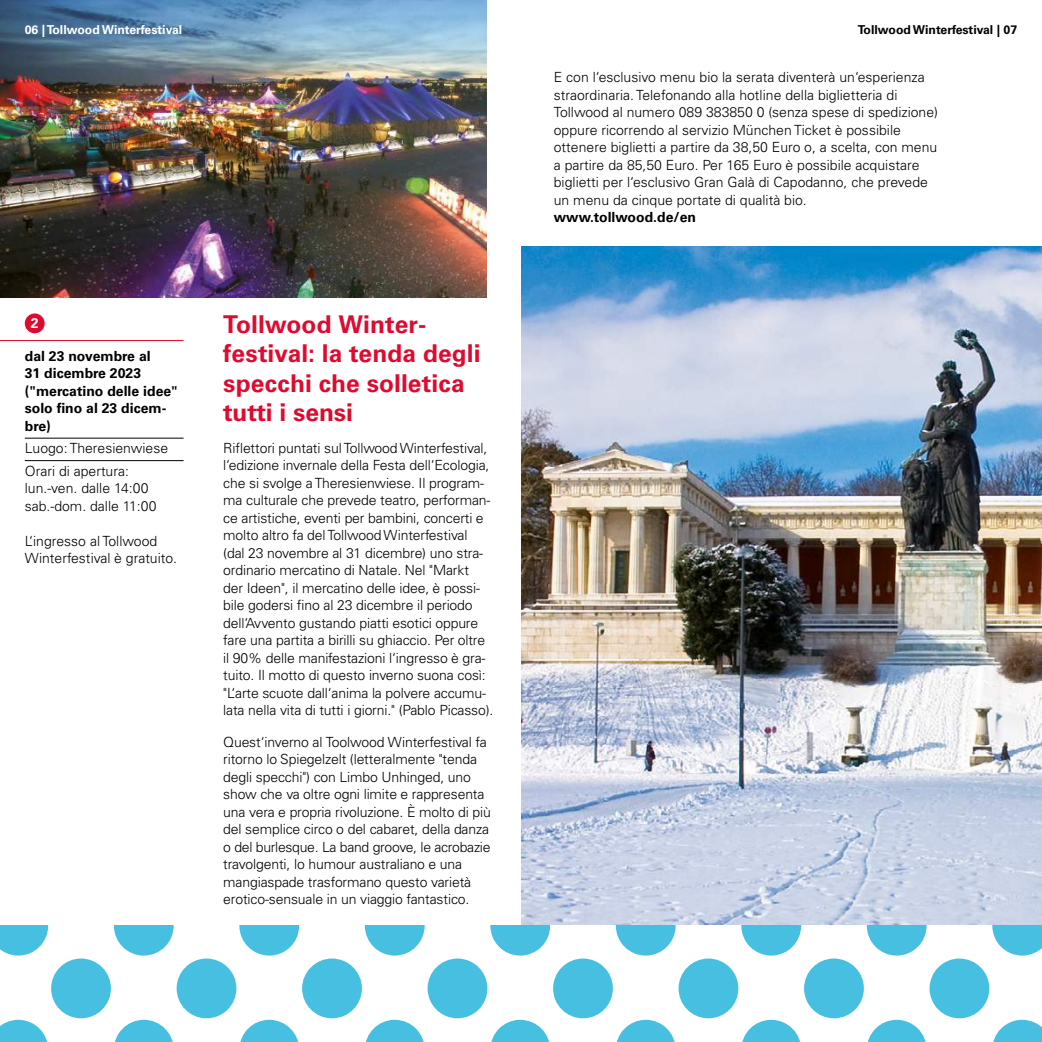
<style>
.page{position:relative;width:1042px;height:1042px;background:#fff}
.page>*{position:absolute;margin:0;border:0;box-sizing:border-box;transform-origin:0 0}
.t1{font:700 24.5px/29.4px "Univers LT Pro 65";letter-spacing:.005em;color:#dd0b2f}
.t2{font:300 14px/17.5px "Univers LT Pro 45";letter-spacing:-.01em;color:#000}
.t3{font:700 14px/17.5px "Univers LT Pro 65";color:#000}
.t4{font:700 14px "Univers LT Pro 65";color:#fff}
.t5{font:700 12.25px "Univers LT Pro 65";color:#000}
.t6{font:700 12.25px "Univers LT Pro 65";color:#fff}
</style>
<div class="page">
<img style="left:521px;top:247px;width:521px;height:678px">
<img style="left:0;top:0;width:486px;height:298px">
<hr style="left:0;top:340px;width:184px;height:1px;background:#dd0b2f">
<hr style="left:25px;top:438px;width:159px;height:1px;background:#000">
<hr style="left:25px;top:460px;width:159px;height:1px;background:#000">
<div style="left:25px;top:313px;width:20px;height:20px;background:#dd0b2f;border-radius:50%"></div>
<svg style="left:0;top:925px;width:1042px;height:117px"></svg>
<p class="t6" style="left:25px;top:21px;width:159px">06 | Tollwood Winterfestival</p>
<p class="t4" style="left:31px;top:314px;width:9px">2</p>
<h1 class="t1" style="left:223px;top:308px;width:259px">Tollwood Winter&shy;festival: la tenda degli specchi che solletica tutti i sensi</h1>
<p class="t2" style="left:223px;top:438px;width:272px">Riflettori puntati sul Tollwood Winterfestival, l‘edizione invernale della Festa dell‘Ecologia, che si svolge a Theresienwiese. Il program&shy;ma culturale che prevede teatro, performan&shy;ce artistiche, eventi per bambini, concerti e molto altro fa del Tollwood Winterfestival<br>(dal 23 novembre al 31 dicembre) uno stra&shy;ordinario mercatino di Natale. Nel "Markt<br>der Ideen", il mercatino delle idee, è possi&shy;bile godersi fino al 23 dicembre il periodo dell‘Avvento gustando piatti esotici oppure fare una partita a birilli su ghiaccio. Per oltre il 90% delle manifestazioni l‘ingresso è gra&shy;tuito. Il motto di questo inverno suona così: "L‘arte scuote dall‘anima la polvere accumu&shy;lata nella vita di tutti i giorni." (Pablo Picasso).</p>
<p class="t2" style="left:223px;top:732px;width:269px">Quest‘inverno al Toolwood Winterfestival fa ritorno lo Spiegelzelt (letteralmente "tenda degli specchi") con Limbo Unhinged, uno show che va oltre ogni limite e rappresenta una vera e propria rivoluzione. È molto di più del semplice circo o del cabaret, della danza o del burlesque. La band groove, le acrobazie travolgenti, lo humour australiano e una mangiaspade trasformano questo varietà erotico-sensuale in un viaggio fantastico.</p>
<p class="t3" style="left:25px;top:346px;width:155px">dal 23 novembre al<br>31 dicembre 2023 ("mercatino delle idee" solo fino al 23 dicem&shy;bre)</p>
<p class="t2" style="left:25px;top:437px;width:145px;line-height:22.4px">Luogo: Theresienwiese<br>Orari di apertura:</p>
<p class="t2" style="left:25px;top:479px;width:133px">lun.-ven. dalle 14:00 sab.-dom. dalle 11:00</p>
<p class="t2" style="left:25px;top:532px;width:154px">L‘ingresso al Tollwood<br>Winterfestival è gratuito.</p>
<p class="t5" style="left:858px;top:21px;width:161px">Tollwood Winterfestival | 07</p>
<p class="t2" style="left:554px;top:68px;width:386px">E con l‘esclusivo menu bio la serata diventerà un‘esperienza straordinaria. Telefonando alla hotline della biglietteria di Tollwood al numero 089 383850 0 (senza spese di spedizione) oppure ricorrendo al servizio München Ticket è possibile ottenere biglietti a partire da 38,50 Euro o, a scelta, con menu a partire da 85,50 Euro. Per 165 Euro è possibile acquistare biglietti per l‘esclusivo Gran Galà di Capodanno, che prevede un menu da cinque portate di qualità bio.</p>
<p class="t3" style="left:554px;top:208px;width:144px">www.tollwood.de/en</p>
</div>
